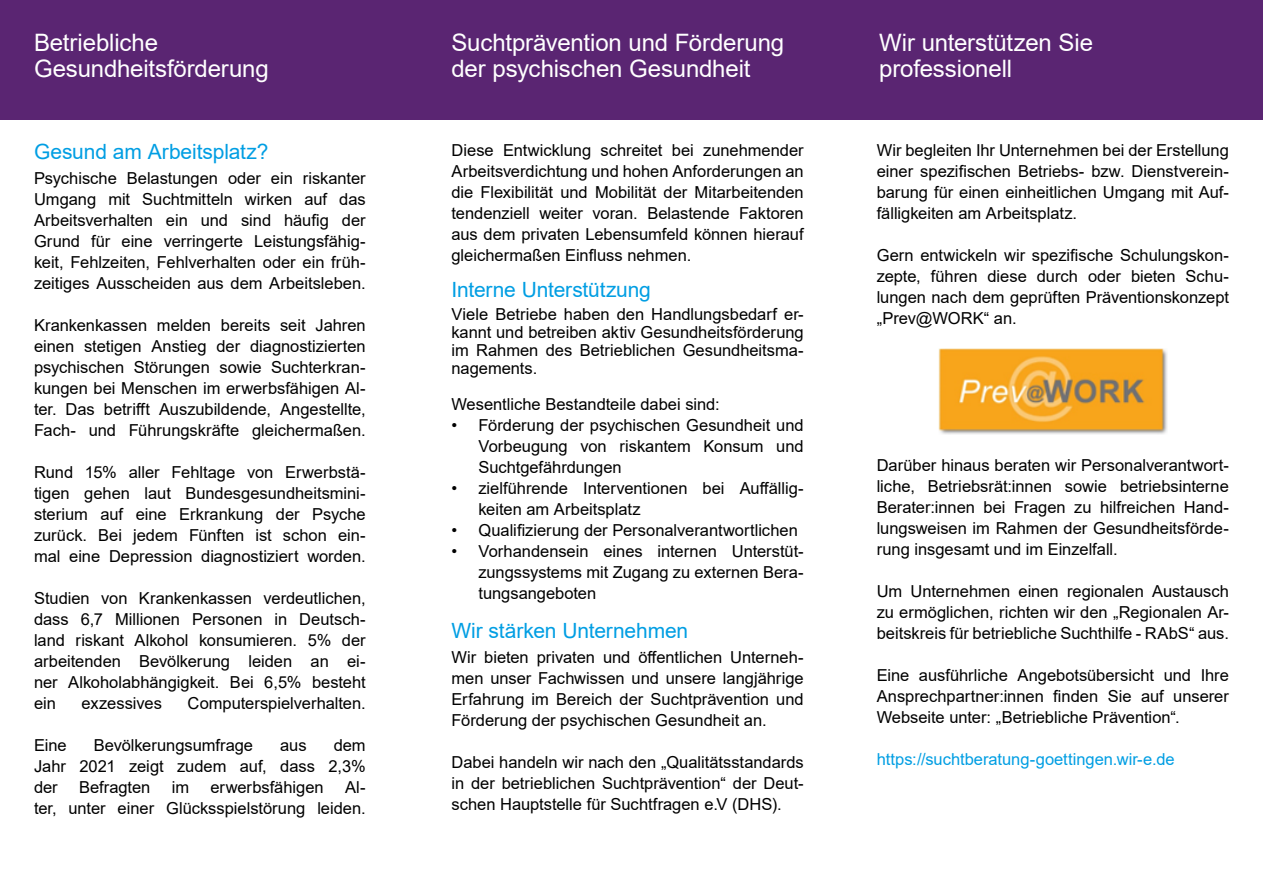
<style>
.page{position:relative;width:1263px;height:893px;background:#fff}
.page>*{position:absolute;margin:0;border:0;box-sizing:border-box;transform-origin:0 0}
.t1{font:24px/25.5px "Arial";letter-spacing:-.005em;color:#fff}
.t2{font:21px "Arial";letter-spacing:-.005em;color:#009ee3}
.t3{font:16.5px/21px "Arial";color:#000;text-align:justify}
.t4{font:16.5px "Arial";color:#009ee3}
</style>
<div class="page">
<div style="left:0;top:0;width:1263px;height:119px;background:#5a2572"></div>
<img style="left:938px;top:349px;width:230px;height:85px">
<h1 class="t1" style="left:34px;top:30px;width:236px">Betriebliche<br>Gesundheitsförderung</h1>
<p class="t2" style="left:34px;top:137px;width:236px">Gesund am Arbeitsplatz?</p>
<p class="t3" style="left:34px;top:168px;width:333px">Psychische Belastungen oder ein riskanter Umgang mit Suchtmitteln wirken auf das Arbeitsverhalten ein und sind häufig der Grund für eine verringerte Leistungsfähig&shy;keit, Fehlzeiten, Fehlverhalten oder ein früh&shy;zeitiges Ausscheiden aus dem Arbeitsleben.</p>
<p class="t3" style="left:34px;top:315px;width:333px">Krankenkassen melden bereits seit Jahren einen stetigen Anstieg der diagnostizierten psychischen Störungen sowie Suchterkran&shy;kungen bei Menschen im erwerbsfähigen Al&shy;ter. Das betrifft Auszubildende, Angestellte, Fach- und Führungskräfte gleichermaßen.</p>
<p class="t3" style="left:34px;top:462px;width:333px">Rund 15% aller Fehltage von Erwerbstä&shy;tigen gehen laut Bundesgesundheitsmini&shy;sterium auf eine Erkrankung der Psyche zurück. Bei jedem Fünften ist schon ein&shy;mal eine Depression diagnostiziert worden.</p>
<p class="t3" style="left:34px;top:588px;width:333px">Studien von Krankenkassen verdeutlichen, dass 6,7 Millionen Personen in Deutsch&shy;land riskant Alkohol konsumieren. 5% der arbeitenden Bevölkerung leiden an ei&shy;ner Alkoholabhängigkeit. Bei 6,5% besteht ein</p>
<p class="t3" style="left:82px;top:693px;width:82px">exzessives</p>
<p class="t3" style="left:188px;top:693px;width:180px">Computerspielverhalten.</p>
<p class="t3" style="left:34px;top:735px;width:34px">Eine</p>
<p class="t3" style="left:94px;top:735px;width:161px">Bevölkerungsumfrage</p>
<p class="t3" style="left:280px;top:735px;width:28px">aus</p>
<p class="t3" style="left:34px;top:735px;width:333px;text-indent:300px">dem Jahr 2021 zeigt zudem auf, dass 2,3% der</p>
<p class="t3" style="left:79px;top:777px;width:73px">Befragten</p>
<p class="t3" style="left:172px;top:777px;width:19px">im</p>
<p class="t3" style="left:210px;top:777px;width:115px">erwerbsfähigen</p>
<p class="t3" style="left:34px;top:777px;width:333px;text-align:right">Al-<br>ter, unter einer Glücksspielstörung leiden.</p>
<h1 class="t1" style="left:451px;top:30px;width:334px">Suchtprävention und Förderung der psychischen Gesundheit</h1>
<p class="t3" style="left:451px;top:140px;width:354px">Diese Entwicklung schreitet bei zunehmender Arbeitsverdichtung und hohen Anforderungen an die Flexibilität und Mobilität der Mitarbeitenden tendenziell weiter voran. Belastende Faktoren aus dem privaten Lebensumfeld können hierauf gleichermaßen Einfluss nehmen.</p>
<p class="t2" style="left:451px;top:276px;width:201px">Interne Unterstützung</p>
<p class="t3" style="left:451px;top:305px;width:354px;line-height:18px">Viele Betriebe haben den Handlungsbedarf er&shy;kannt und betreiben aktiv Gesundheitsförderung im Rahmen des Betrieblichen Gesundheitsma&shy;nagements.</p>
<p class="t3" style="left:451px;top:393px;width:270px">Wesentliche Bestandteile dabei sind:</p>
<p class="t3" style="left:478px;top:414px;width:327px;text-indent:-27px">• Förderung der psychischen Gesundheit und Vorbeugung von riskantem Konsum und Suchtgefährdungen</p>
<p class="t3" style="left:478px;top:477px;width:327px;text-indent:-27px">• zielführende Interventionen bei Auffällig&shy;keiten am Arbeitsplatz</p>
<p class="t3" style="left:451px;top:519px;width:348px">• Qualifizierung der Personalverantwortlichen</p>
<p class="t3" style="left:478px;top:540px;width:327px;text-indent:-27px">• Vorhandensein eines internen Unterstüt&shy;zungssystems mit Zugang zu externen Bera&shy;tungsangeboten</p>
<p class="t2" style="left:451px;top:616px;width:238px">Wir stärken Unternehmen</p>
<p class="t3" style="left:451px;top:647px;width:354px">Wir bieten privaten und öffentlichen Unterneh&shy;men unser Fachwissen und unsere langjährige Erfahrung im Bereich der Suchtprävention und Förderung der psychischen Gesundheit an.</p>
<p class="t3" style="left:451px;top:752px;width:354px">Dabei handeln wir nach den „Qualitätsstandards in der betrieblichen Suchtprävention“ der Deut&shy;schen Hauptstelle für Suchtfragen e.V (DHS).</p>
<h1 class="t1" style="left:879px;top:30px;width:215px">Wir unterstützen Sie professionell</h1>
<p class="t3" style="left:877px;top:140px;width:354px">Wir begleiten Ihr Unternehmen bei der Erstellung einer spezifischen Betriebs- bzw. Dienstverein&shy;barung für einen einheitlichen Umgang mit Auf&shy;fälligkeiten am Arbeitsplatz.</p>
<p class="t3" style="left:877px;top:245px;width:354px">Gern entwickeln wir spezifische Schulungskon&shy;zepte, führen diese durch oder bieten Schu&shy;lungen nach dem geprüften Präventionskonzept „Prev@WORK“ an.</p>
<p class="t3" style="left:877px;top:455px;width:354px">Darüber hinaus beraten wir Personalverantwort&shy;liche, Betriebsrät:innen sowie betriebsinterne Berater:innen bei Fragen zu hilfreichen Hand&shy;lungsweisen im Rahmen der Gesundheitsförde&shy;rung insgesamt und im Einzelfall.</p>
<p class="t3" style="left:877px;top:581px;width:354px">Um Unternehmen einen regionalen Austausch zu ermöglichen, richten wir den „Regionalen Ar&shy;beitskreis für betriebliche Suchthilfe - RAbS“ aus.</p>
<p class="t3" style="left:877px;top:665px;width:354px">Eine ausführliche Angebotsübersicht und Ihre Ansprechpartner:innen finden Sie auf unserer Webseite unter: „Betriebliche Prävention“.</p>
<p class="t4" style="left:877px;top:748px;width:299px">https://suchtberatung-goettingen.wir-e.de</p>
</div>
